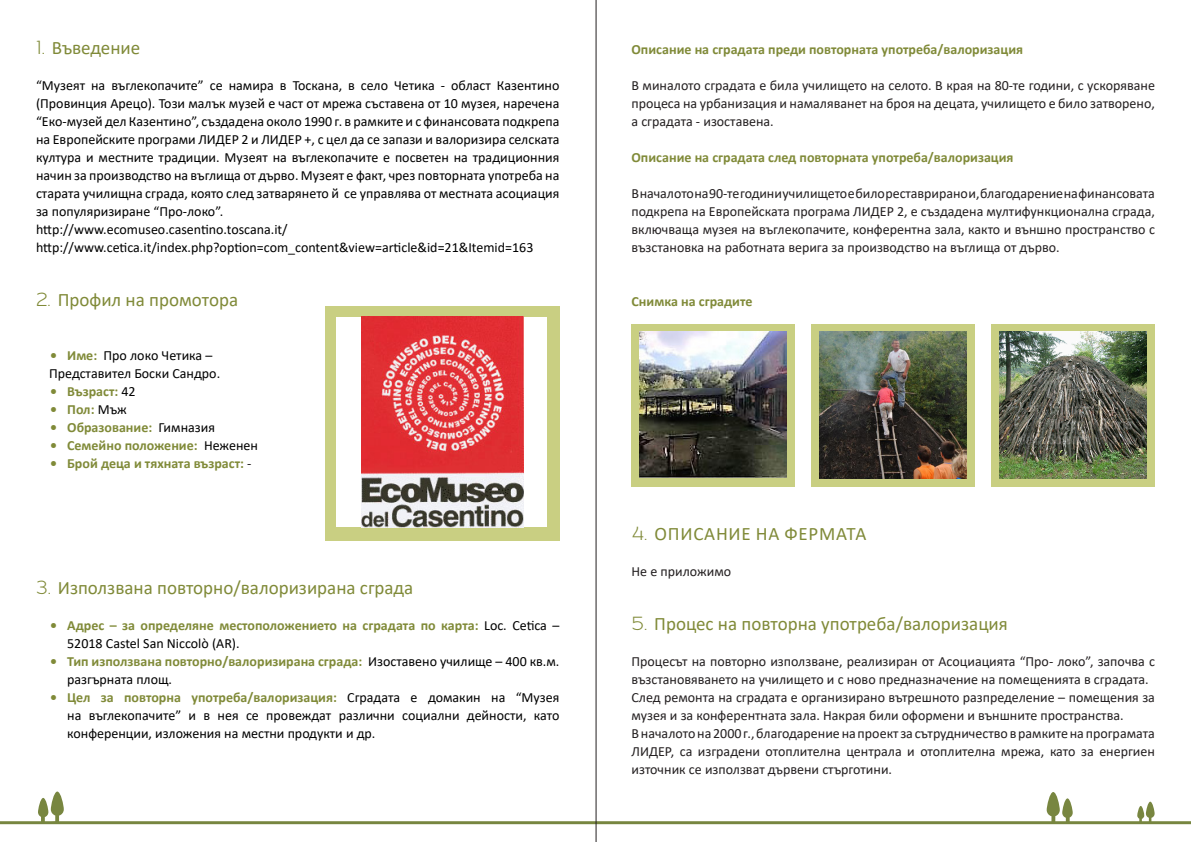
<style>
.page{position:relative;width:1191px;height:842px;background:#fff}
.page>*{position:absolute;margin:0;border:0;box-sizing:border-box;transform-origin:0 0}
.t1{font:19px "Calibri";color:#808a38}
.t2{font:19px "Calibri";letter-spacing:.04em;color:#808a38}
.t3{font:14px/18px "Calibri";color:#231f20;text-align:justify}
.t4{font:14px/18px "Calibri";color:#000001;text-align:justify}
.t5{font:700 14px/18px "Calibri";color:#808a38}
.s1{font-family:"Resamitz"}
.s2{font-weight:700;color:#808a38}
.s3{font-weight:400;color:#000001}
.s4{font-weight:400;color:#231f20}
</style>
<div class="page">
<svg style="left:38px;top:791px;width:26px;height:30px"></svg>
<svg style="left:1046px;top:792px;width:26px;height:29px"></svg>
<svg style="left:1137px;top:802px;width:17px;height:19px"></svg>
<hr style="left:0;top:821px;width:1191px;height:3px;background:#778640">
<div style="left:631px;top:324px;width:163px;height:163px;background:#c9cf82"></div>
<div style="left:811px;top:324px;width:163px;height:163px;background:#c9cf82"></div>
<div style="left:991px;top:324px;width:164px;height:163px;background:#c9cf82"></div>
<img style="left:639px;top:331px;width:147px;height:147px">
<img style="left:819px;top:331px;width:147px;height:147px">
<img style="left:999px;top:331px;width:147px;height:147px">
<hr style="left:596px;top:0;width:1px;height:842px;background:#231f20">
<div style="left:325px;top:306px;width:234px;height:234px;background:#c9cf82"></div>
<div style="left:337px;top:317px;width:210px;height:210px;background:#fff"></div>
<img style="left:362px;top:317px;width:161px;height:211px">
<p class="t1" style="left:36px;top:35px;width:106px"><span class="s1">1.</span> Въведение</p>
<p class="t4" style="left:36px;top:76px;width:525px">“Музеят на въглекопачите” се намира в Тоскана, в село Четика - област Казентино (Провинция Арецо). Този малък музей е част от мрежа съставена от 10 музея, наречена “Еко-музей дел Казентино”, създадена около 1990 г. в рамките и с финансовата подкрепа на Европейските програми ЛИДЕР 2 и ЛИДЕР +, с цел да се запази и валоризира селската култура и местните традиции. Музеят на въглекопачите е посветен на традиционния начин за производство на въглища от дърво. Музеят е факт, чрез повторната употреба на старата училищна сграда, която след затварянето й се управлява от местната асоциация за популяризиране “Про-локо”.</p>
<p class="t4" style="left:36px;top:220px;width:253px">http://www.ecomuseo.casentino.toscana.it/</p>
<p class="t4" style="left:36px;top:238px;width:499px">http://www.cetica.it/index.php?option=com_content&amp;view=article&amp;id=21&amp;Itemid=163</p>
<p class="t1" style="left:36px;top:287px;width:204px"><span class="s1">2.</span> Профил на промотора</p>
<p class="t4" style="left:50px;top:346px;width:164px"><span class="s2">• Име:</span> Про локо Четика –</p>
<p class="t4" style="left:49px;top:364px;width:172px">Представител Боски Сандро.</p>
<p class="t5" style="left:50px;top:382px;width:87px">• Възраст: <span class="s3">42</span></p>
<p class="t5" style="left:50px;top:400px;width:78px">• Пол: <span class="s3">Мъж</span></p>
<p class="t5" style="left:50px;top:418px;width:166px">• Образование: <span class="s3">Гимназия</span></p>
<p class="t5" style="left:50px;top:436px;width:209px">• Семейно положение: <span class="s3">Неженен</span></p>
<p class="t5" style="left:50px;top:454px;width:203px">• Брой деца и тяхната възраст: <span class="s4">-</span></p>
<p class="t1" style="left:36px;top:575px;width:379px"><span class="s1">3.</span> Използвана повторно/валоризирана сграда</p>
<p class="t5" style="left:67px;top:616px;width:494px;text-indent:-17px">• Адрес – за определяне местоположението на сградата по карта: <span class="s3">Loc. Cetica –<br>52018 Castel San Niccolò (AR).</span></p>
<p class="t5" style="left:67px;top:652px;width:494px;text-indent:-17px">• Тип използвана повторно/валоризирана сграда: <span class="s3">Изоставено училище – 400 кв.м. разгърната площ.</span></p>
<p class="t4" style="left:67px;top:688px;width:494px;text-indent:-17px"><span class="s2">• Цел за повторна употреба/валоризация:</span> Сградата е домакин на “Музея на въглекопачите” и в нея се провеждат различни социални дейности, като конференции, изложения на местни продукти и др.</p>
<p class="t5" style="left:631px;top:40px;width:393px">Описание на сградата преди повторната употреба/валоризация</p>
<p class="t3" style="left:631px;top:76px;width:525px">В миналото сградата е била училището на селото. В края на 80-те години, с ускоряване процеса на урбанизация и намаляванет на броя на децата, училището е било затворено, а сградата - изоставена.</p>
<p class="t5" style="left:631px;top:148px;width:383px">Описание на сградата след повторната употреба/валоризация</p>
<p class="t3" style="left:631px;top:184px;width:525px">В началото на 90-те години училището е било реставрирано и, благодарение на финансовата подкрепа на Европейската програма ЛИДЕР 2, е създадена мултифункционална сграда, включваща музея на въглекопачите, конферентна зала, както и външно пространство с възстановка на работната верига за производство на въглища от дърво.</p>
<p class="t5" style="left:631px;top:292px;width:122px">Снимка на сградите</p>
<p class="t2" style="left:631px;top:521px;width:236px"><span class="s1">4.</span> ОПИСАНИЕ НА ФЕРМАТА</p>
<p class="t3" style="left:631px;top:562px;width:101px">Не е приложимо</p>
<p class="t1" style="left:631px;top:611px;width:378px"><span class="s1">5.</span> Процес на повторна употреба/валоризация</p>
<p class="t3" style="left:631px;top:652px;width:525px">Процесът на повторно използване, реализиран от Асоциацията “Про- локо”, започва с възстановяването на училището и с ново предназначение на помещенията в сградата.</p>
<p class="t3" style="left:631px;top:688px;width:525px">След ремонта на сградата е организирано вътрешното разпределение – помещения за музея и за конферентната зала. Накрая били оформени и външните пространства.</p>
<p class="t3" style="left:631px;top:724px;width:525px">В началото на 2000 г., благодарение на проект за сътрудничество в рамките на програмата ЛИДЕР, са изградени отоплителна централа и отоплителна мрежа, като за енергиен източник се използват дървени стърготини.</p>
</div>
